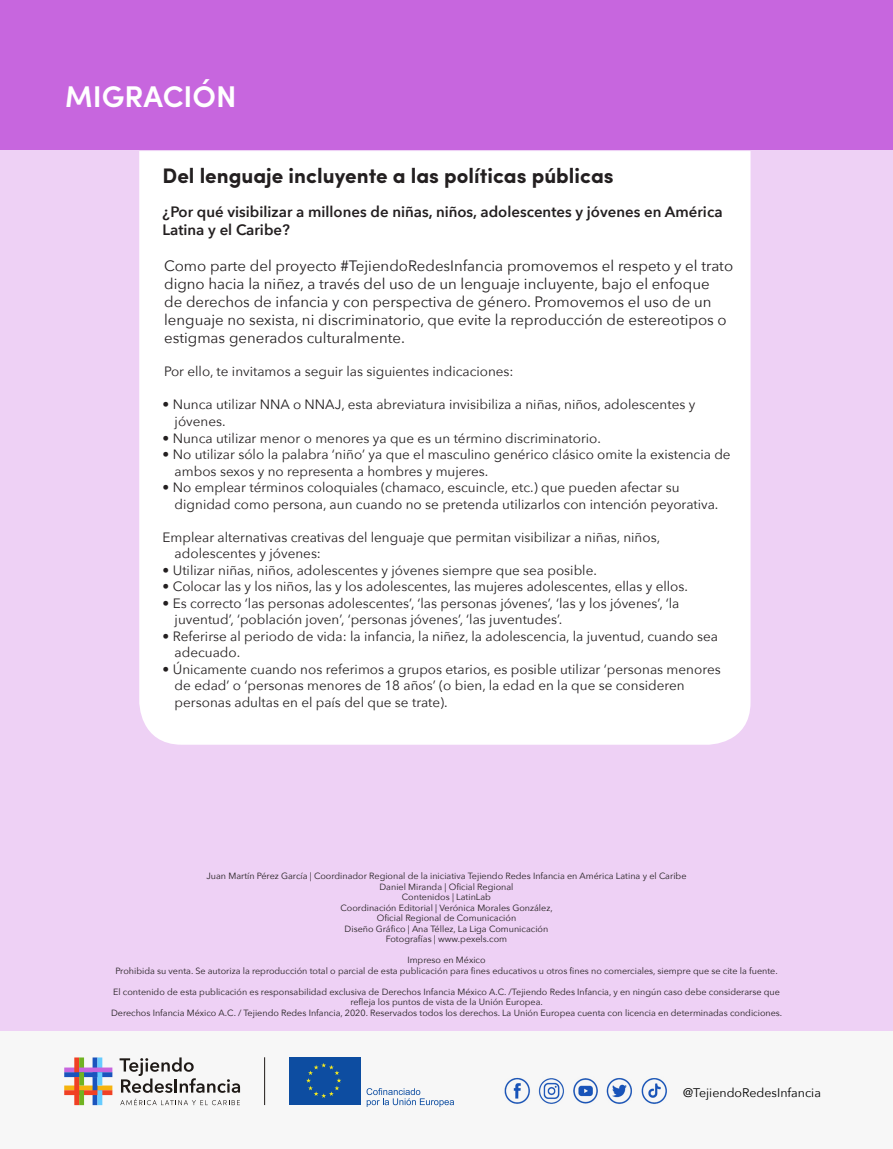
<style>
.page{position:relative;width:893px;height:1149px;background:#fff}
.page>*{position:absolute;margin:0;border:0;box-sizing:border-box;transform-origin:0 0}
.t1{font:600 30px "Sofia Pro";color:#fff}
.titulo_en_texto{font:700 21px "Sofia Pro";color:#231f20}
.t2{font:15px/18px "Avenir Next";color:#231f20}
.t3{font:600 15px/18px "Avenir Next";color:#231f20}
.t4{font:13.5px/16.5px "Avenir Next";color:#231f20}
.t5{font:12.45px "Avenir Next";color:#000}
.texto_general{font:9px/10.5px "Avenir Next";color:#231f20;text-align:center}
</style>
<div class="page">
<div style="left:0;top:0;width:893px;height:150px;background:#c766de"></div>
<div style="left:0;top:1030px;width:893px;height:118px;background:#f7f7f7"></div>
<hr style="left:264px;top:1056px;width:1px;height:48px;background:#1f1a17">
<div style="left:289px;top:1056px;width:71px;height:48px;background:#0d4da1"></div>
<svg style="left:306px;top:1063px;width:35px;height:34px"></svg>
<svg style="left:367px;top:1088px;width:87px;height:18px"></svg>
<svg style="left:64px;top:1057px;width:48px;height:47px"></svg>
<svg style="left:120px;top:1057px;width:120px;height:35px"></svg>
<svg style="left:120px;top:1098px;width:120px;height:6px"></svg>
<img style="left:504px;top:1077px;width:163px;height:27px">
<div style="left:0;top:149px;width:893px;height:881px;background:#eed1f5"></div>
<div style="left:139px;top:151px;width:611px;height:593px;background:#fff"></div>
<h1 class="t1" style="left:65px;top:73px;width:173px">MIGRACIÓN</h1>
<p class="titulo_en_texto" style="left:163px;top:159px;width:452px">Del lenguaje incluyente a las políticas públicas</p>
<p class="t3" style="left:163px;top:203px;width:561px">¿Por qué visibilizar a millones de niñas, niños, adolescentes y jóvenes en América<br>Latina y el Caribe?</p>
<p class="t2" style="left:164px;top:256px;width:570px">Como parte del proyecto #TejiendoRedesInfancia promovemos el respeto y el trato digno hacia la niñez, a través del uso de un lenguaje incluyente, bajo el enfoque<br>de derechos de infancia y con perspectiva de género. Promovemos el uso de un lenguaje no sexista, ni discriminatorio, que evite la reproducción de estereotipos o estigmas generados culturalmente.</p>
<p class="t4" style="left:164px;top:363px;width:351px">Por ello, te invitamos a seguir las siguientes indicaciones:</p>
<p class="t4" style="left:175px;top:396px;width:522px;text-indent:-12px">• Nunca utilizar NNA o NNAJ, esta abreviatura invisibiliza a niñas, niños, adolescentes y jóvenes.</p>
<p class="t4" style="left:163px;top:429px;width:440px">• Nunca utilizar menor o menores ya que es un término discriminatorio.</p>
<p class="t4" style="left:175px;top:445px;width:557px;text-indent:-12px">• No utilizar sólo la palabra ‘niño’ ya que el masculino genérico clásico omite la existencia de ambos sexos y no representa a hombres y mujeres.</p>
<p class="t4" style="left:175px;top:478px;width:545px;text-indent:-12px">• No emplear términos coloquiales (chamaco, escuincle, etc.) que pueden afectar su dignidad como persona, aun cuando no se pretenda utilizarlos con intención peyorativa.</p>
<p class="t4" style="left:175px;top:528px;width:487px;text-indent:-12px">Emplear alternativas creativas del lenguaje que permitan visibilizar a niñas, niños, adolescentes y jóvenes:</p>
<p class="t4" style="left:163px;top:561px;width:436px">• Utilizar niñas, niños, adolescentes y jóvenes siempre que sea posible.</p>
<p class="t4" style="left:163px;top:577px;width:527px">• Colocar las y los niños, las y los adolescentes, las mujeres adolescentes, ellas y ellos.</p>
<p class="t4" style="left:175px;top:594px;width:506px;text-indent:-12px">• Es correcto ‘las personas adolescentes’, ‘las personas jóvenes’, ‘las y los jóvenes’, ‘la juventud’, ‘población joven’, ‘personas jóvenes’, ‘las juventudes’.</p>
<p class="t4" style="left:175px;top:627px;width:545px;text-indent:-12px">• Referirse al periodo de vida: la infancia, la niñez, la adolescencia, la juventud, cuando sea adecuado.</p>
<p class="t4" style="left:175px;top:660px;width:548px;text-indent:-12px">• Únicamente cuando nos referimos a grupos etarios, es posible utilizar ‘personas menores de edad’ o ‘personas menores de 18 años’ (o bien, la edad en la que se consideren personas adultas en el país del que se trate).</p>
<p class="texto_general" style="left:206px;top:870px;width:481px">Juan Martín Pérez García | Coordinador Regional de la iniciativa Tejiendo Redes Infancia en América Latina y el Caribe</p>
<p class="texto_general" style="left:379px;top:880px;width:135px">Daniel Miranda | Oficial Regional</p>
<p class="texto_general" style="left:402px;top:891px;width:91px">Contenidos | LatinLab</p>
<p class="texto_general" style="left:341px;top:901px;width:214px">Coordinación Editorial | Verónica Morales González,</p>
<p class="texto_general" style="left:377px;top:912px;width:141px">Oficial Regional de Comunicación</p>
<p class="texto_general" style="left:345px;top:922px;width:205px">Diseño Gráfico | Ana Téllez, La Liga Comunicación</p>
<p class="texto_general" style="left:386px;top:933px;width:123px">Fotografías | www.pexels.com</p>
<p class="texto_general" style="left:407px;top:954px;width:80px">Impreso en México</p>
<p class="texto_general" style="left:115px;top:964px;width:664px">Prohibida su venta. Se autoriza la reproducción total o parcial de esta publicación para fines educativos u otros fines no comerciales, siempre que se cite la fuente.</p>
<p class="texto_general" style="left:113px;top:985px;width:668px">El contenido de esta publicación es responsabilidad exclusiva de Derechos Infancia México A.C. /Tejiendo Redes Infancia, y en ningún caso debe considerarse que refleja los puntos de vista de la Unión Europea.</p>
<p class="texto_general" style="left:111px;top:1006px;width:673px">Derechos Infancia México A.C. / Tejiendo Redes Infancia, 2020. Reservados todos los derechos. La Unión Europea cuenta con licencia en determinadas condiciones.</p>
<p class="t5" style="left:683px;top:1081px;width:139px">@TejiendoRedesInfancia</p>
</div>
